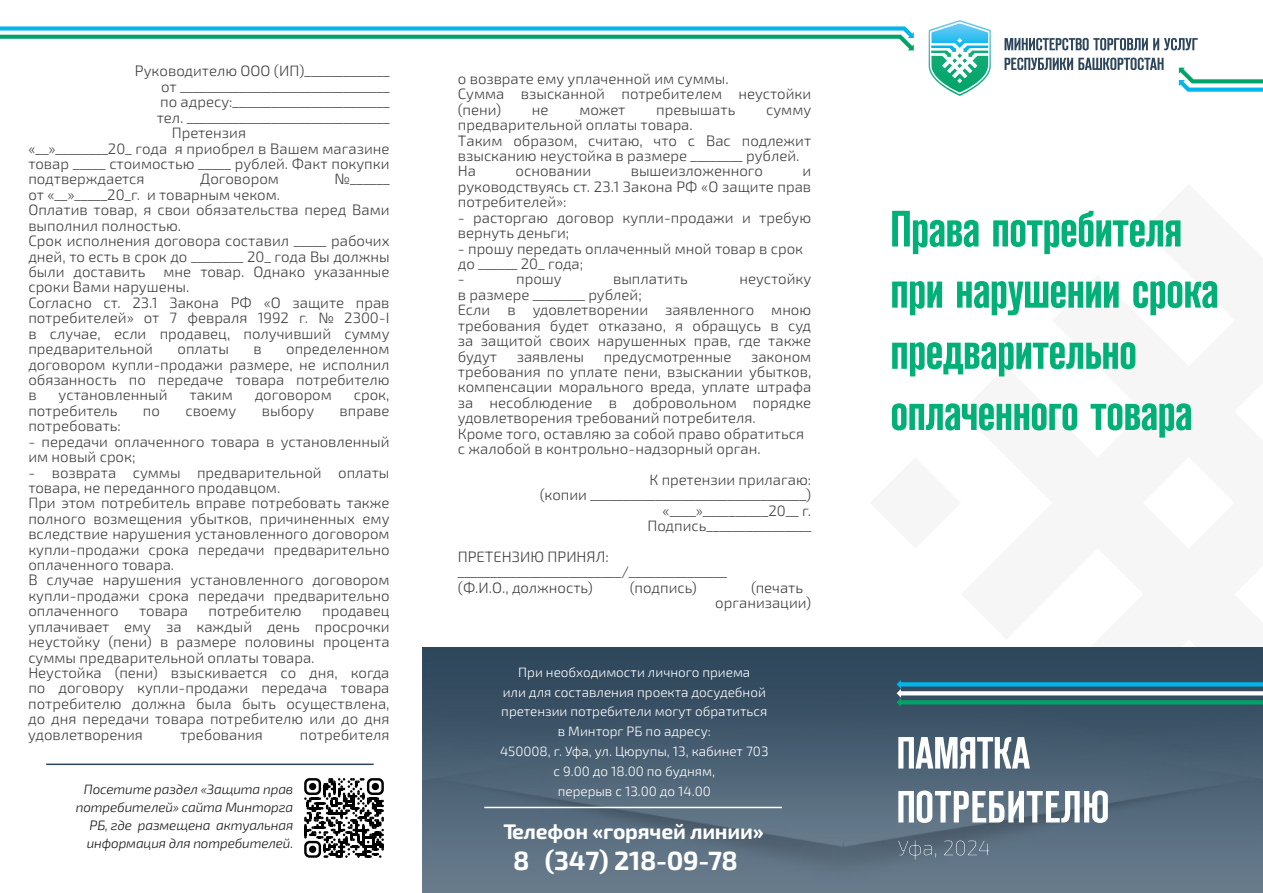
<style>
.page{position:relative;width:1263px;height:893px;background:#fff}
.page>*{position:absolute;margin:0;border:0;box-sizing:border-box;transform-origin:0 0}
.t1{font:51px/61.2px "Reforma Grotesk Demi";color:#00b076}
.t2{font:700 26.4px "Exo 2.0";letter-spacing:-.01em;color:#fff}
.t3{font:700 21.15px "Exo 2.0";letter-spacing:-.01em;color:#fff}
.t4{font:300 15px/15.5px "Exo 2";color:#414042}
.t5{font:300 13.5px/19.8px "Exo 2";color:#fff;text-align:center}
.t6{font:italic 300 13.5px/18px "Exo 2";letter-spacing:-.01em;color:#151616;text-align:right}
</style>
<div class="page">
<svg style="left:1179px;top:68px;width:84px;height:24px"></svg>
<svg style="left:0;top:26px;width:914px;height:24px"></svg>
<svg style="left:1004px;top:38px;width:194px;height:12px"></svg>
<svg style="left:1004px;top:58px;width:159px;height:12px"></svg>
<svg style="left:929px;top:20px;width:62px;height:76px"></svg>
<img style="left:844px;top:647px;width:419px;height:246px">
<div style="left:423px;top:647px;width:421px;height:246px;background:linear-gradient(to bottom,#2b4459,#6a7d8d)"></div>
<svg style="left:898px;top:737px;width:210px;height:123px"></svg>
<svg style="left:896px;top:680px;width:367px;height:27px;background:#448691"></svg>
<hr style="left:484px;top:807px;width:298px;height:1px;background:#fff">
<svg style="left:304px;top:778px;width:80px;height:80px"></svg>
<div style="left:309px;top:783px;width:7px;height:7px;background:#000;border-radius:50%"></div>
<div style="left:372px;top:783px;width:7px;height:7px;background:#000;border-radius:50%"></div>
<div style="left:309px;top:846px;width:7px;height:7px;background:#000;border-radius:50%"></div>
<hr style="left:46px;top:764px;width:328px;height:1px;background:#2e465b">
<p class="t4" style="left:135px;top:63px;width:256px">Руководителю ООО (ИП)_____________</p>
<p class="t4" style="left:161px;top:78px;width:230px">от ________________________________</p>
<p class="t4" style="left:160px;top:94px;width:231px">по адресу:________________________</p>
<p class="t4" style="left:157px;top:109px;width:234px">тел. _______________________________</p>
<p class="t4" style="left:172px;top:124px;width:76px">Претензия</p>
<p class="t4" style="left:28px;top:140px;width:363px">«__»________20_ года я приобрел в Вашем магазине</p>
<p class="t4" style="left:28px;top:155px;width:363px">товар _____ стоимостью _____ рублей. Факт покупки</p>
<p class="t4" style="left:28px;top:171px;width:118px">подтверждается</p>
<p class="t4" style="left:200px;top:171px;width:80px">Договором</p>
<p class="t4" style="left:334px;top:171px;width:57px">№______</p>
<p class="t4" style="left:28px;top:186px;width:363px">от «__»_____20_г. и товарным чеком.<br>Оплатив товар, я свои обязательства перед Вами выполнил полностью.<br>Срок исполнения договора составил _____ рабочих дней, то есть в срок до ________ 20_ года Вы должны были доставить мне товар. Однако указанные сроки Вами нарушены.<br>Согласно ст. 23.1 Закона РФ «О защите прав потребителей» от 7 февраля 1992 г. № 2300-I в случае, если продавец, получивший сумму предварительной</p>
<p class="t4" style="left:28px;top:340px;width:363px;text-align:justify;text-indent:258px">определенном договором купли-продажи размере, не исполнил обязанность по передаче товара потребителю в</p>
<p class="t4" style="left:177px;top:340px;width:53px">оплаты</p>
<p class="t4" style="left:253px;top:340px;width:10px">в</p>
<p class="t4" style="left:59px;top:387px;width:110px">установленный</p>
<p class="t4" style="left:190px;top:387px;width:45px">таким</p>
<p class="t4" style="left:255px;top:387px;width:79px">договором</p>
<p class="t4" style="left:354px;top:387px;width:37px">срок,</p>
<p class="t4" style="left:28px;top:402px;width:91px">потребитель</p>
<p class="t4" style="left:143px;top:402px;width:19px">по</p>
<p class="t4" style="left:185px;top:402px;width:53px">своему</p>
<p class="t4" style="left:262px;top:402px;width:54px">выбору</p>
<p class="t4" style="left:340px;top:402px;width:51px">вправе</p>
<p class="t4" style="left:28px;top:417px;width:94px">потребовать:</p>
<p class="t4" style="left:28px;top:433px;width:363px">- передачи оплаченного товара в установленный им новый срок;</p>
<p class="t4" style="left:28px;top:464px;width:363px">- возврата суммы предварительной оплаты товара, не переданного продавцом.<br>При этом потребитель вправе потребовать также полного возмещения убытков, причиненных ему вследствие нарушения установленного договором купли-продажи срока передачи предварительно оплаченного товара.<br>В случае нарушения установленного договором купли-продажи срока передачи предварительно оплаченного</p>
<p class="t4" style="left:139px;top:603px;width:50px">товара</p>
<p class="t4" style="left:208px;top:603px;width:95px">потребителю</p>
<p class="t4" style="left:28px;top:603px;width:363px;text-indent:294px">продавец уплачивает ему за каждый день просрочки неустойку (пени) в размере половины процента суммы предварительной оплаты товара.<br>Неустойка (пени) взыскивается со дня, когда по договору купли-продажи передача товара потребителю должна была быть осуществлена, до дня передачи товара потребителю или до дня удовлетворения</p>
<p class="t4" style="left:180px;top:726px;width:84px">требования</p>
<p class="t4" style="left:300px;top:726px;width:91px">потребителя</p>
<p class="t6" style="left:76px;top:780px;width:219px">Посетите раздел «Защита прав потребителей» сайта Минторга<br>РБ, где размещена актуальная информация для потребителей.</p>
<p class="t4" style="left:458px;top:70px;width:355px">о возврате ему уплаченной им суммы.<br>Сумма взысканной потребителем неустойки (пени)</p>
<p class="t4" style="left:532px;top:101px;width:18px">не</p>
<p class="t4" style="left:579px;top:101px;width:48px">может</p>
<p class="t4" style="left:656px;top:101px;width:81px">превышать</p>
<p class="t4" style="left:766px;top:101px;width:47px">сумму</p>
<p class="t4" style="left:458px;top:116px;width:355px">предварительной оплаты товара.<br>Таким образом, считаю, что с Вас подлежит взысканию неустойка в размере ________ рублей.<br>На</p>
<p class="t4" style="left:515px;top:163px;width:77px">основании</p>
<p class="t4" style="left:631px;top:163px;width:134px">вышеизложенного</p>
<p class="t4" style="left:458px;top:163px;width:355px;text-align:justify;text-indent:345px">и руководствуясь ст. 23.1 Закона РФ «О защите прав потребителей»:</p>
<p class="t4" style="left:458px;top:209px;width:355px">- расторгаю договор купли-продажи и требую вернуть деньги;</p>
<p class="t4" style="left:458px;top:240px;width:347px">- прошу передать оплаченный мной товар в срок до ______ 20_ года;<br>-</p>
<p class="t4" style="left:516px;top:271px;width:47px">прошу</p>
<p class="t4" style="left:613px;top:271px;width:76px">выплатить</p>
<p class="t4" style="left:739px;top:271px;width:73px">неустойку</p>
<p class="t4" style="left:458px;top:286px;width:355px">в размере ________ рублей;<br>Если в удовлетворении заявленного мною требования будет отказано, я обращусь в суд за защитой своих нарушенных прав, где также будут</p>
<p class="t4" style="left:458px;top:348px;width:355px;text-indent:293px">законом требования по уплате пени, взыскании убытков, компенсации морального вреда, уплате штрафа за несоблюдение в добровольном порядке удовлетворения требований потребителя.<br>Кроме того, оставляю за собой право обратиться с жалобой в контрольно-надзорный орган.</p>
<p class="t4" style="left:540px;top:471px;width:273px;text-align:right">К претензии прилагаю:<br>(копии _________________________________) «____»__________20__ г.<br>Подпись________________</p>
<p class="t4" style="left:458px;top:548px;width:271px">ПРЕТЕНЗИЮ ПРИНЯЛ: _________________________/_______________ (Ф.И.О., должность)</p>
<p class="t4" style="left:517px;top:348px;width:69px">заявлены</p>
<p class="t4" style="left:604px;top:348px;width:129px">предусмотренные</p>
<p class="t4" style="left:630px;top:579px;width:69px">(подпись)</p>
<p class="t4" style="left:715px;top:579px;width:98px;text-indent:36px">(печать организации)</p>
<p class="t5" style="left:500px;top:661px;width:270px">При необходимости личного приема<br>или для составления проекта досудебной претензии потребители могут обратиться в Минторг РБ по адресу:<br>450008, г. Уфа, ул. Цюрупы, 13, кабинет 703 с 9.00 до 18.00 по будням,<br>перерыв с 13.00 до 14.00</p>
<h3 class="t3" style="left:504px;top:824px;width:262px">Телефон «горячей линии»</h3>
<h2 class="t2" style="left:513px;top:851px;width:226px">8 (347) 218-09-78</h2>
<h1 class="t1" style="left:891px;top:202px;width:329px">Права потребителя при нарушении срока предварительно оплаченного товара</h1>
</div>
